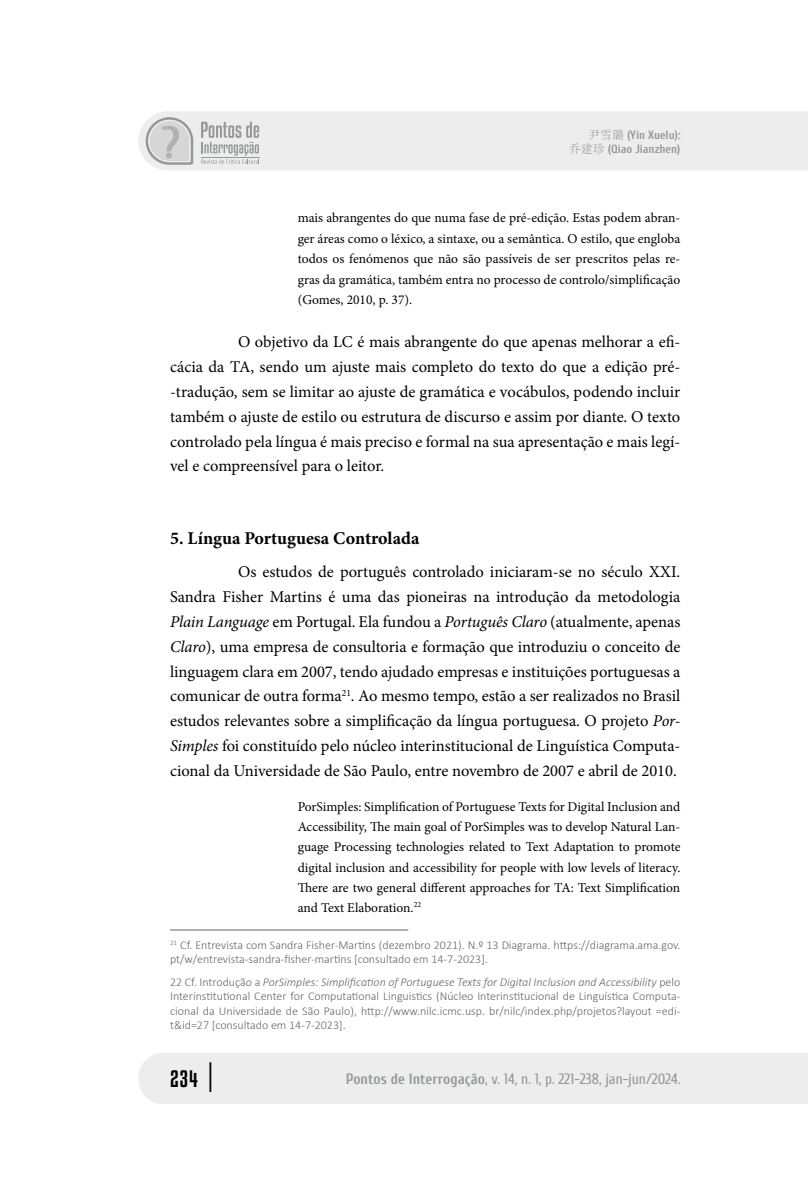
<style>
.page{position:relative;width:808px;height:1178px;background:#fff}
.page>*{position:absolute;margin:0;border:0;box-sizing:border-box;transform-origin:0 0}
.t1{font:21px "Kenyan Coffee Rg";color:#000}
.t2{font:700 18px "Minion Pro";color:#000}
.t3{font:16.5px/24.9px "Minion Pro";color:#000;text-align:justify}
.t4{font:15px "Cuprum";color:#969999}
.t5{font:13.5px/20.1px "Minion Pro";color:#000;text-align:justify}
.t6{font:300 12px/14.4px "Calibri";color:#666}
.t7{font:700 12px/14.4px "Cuprum";color:#969999;text-align:right}
.s1{font-family:"Sim Sun";font-weight:400}
.s2{font-style:italic}
.s3{font-size:26.85px}
.s4{font-weight:700}
</style>
<div class="page">
<div style="left:138px;top:1053px;width:670px;height:51px;background:#ededed"></div>
<div style="left:138px;top:111px;width:670px;height:59px;background:#ededed"></div>
<svg style="left:201px;top:122px;width:59px;height:42px;background:#ced0d0"></svg>
<hr style="left:201px;top:157px;width:58px;height:1px;background:#969999">
<svg style="left:146px;top:117px;width:47px;height:48px;background:#cecece"></svg>
<hr style="left:170px;top:929px;width:238px;height:1px;background:#666">
<p class="t7" style="left:569px;top:127px;width:113px"><span class="s1">尹雪璐</span> (Yin Xuelu):<br><span class="s1">乔建珍</span> (Qiao Jianzhen)</p>
<p class="t5" style="left:298px;top:208px;width:384px">mais abrangentes do que numa fase de pré-edição. Estas podem abran&shy;ger áreas como o léxico, a sintaxe, ou a semântica. O estilo, que engloba todos os fenómenos que não são passíveis de ser prescritos pelas re&shy;gras da gramática, também entra no processo de controlo/simplificação (Gomes, 2010, p. 37).</p>
<p class="t3" style="left:170px;top:329px;width:512px;text-indent:68px">O objetivo da LC é mais abrangente do que apenas melhorar a efi&shy;cácia da TA, sendo um ajuste mais completo do texto do que a edição pré--tradução, sem se limitar ao ajuste de gramática e vocábulos, podendo incluir também o ajuste de estilo ou estrutura de discurso e assim por diante. O texto controlado pela língua é mais preciso e formal na sua apresentação e mais legí&shy;vel e compreensível para o leitor.</p>
<p class="t2" style="left:170px;top:525px;width:251px">5. Língua Portuguesa Controlada</p>
<p class="t3" style="left:170px;top:559px;width:512px;text-indent:68px">Os estudos de português controlado iniciaram-se no século XXI.<br>Sandra Fisher Martins é uma das pioneiras na introdução da metodologia <span class="s2">Plain Language</span> em Portugal. Ela fundou a <span class="s2">Português Claro</span> (atualmente, apenas <span class="s2">Claro</span>), uma empresa de consultoria e formação que introduziu o conceito de linguagem clara em 2007, tendo ajudado empresas e instituições portuguesas a comunicar de outra forma<sup>21</sup>. Ao mesmo tempo, estão a ser realizados no Brasil estudos relevantes sobre a simplificação da língua portuguesa. O projeto <span class="s2">Por-Simples</span> foi constituído pelo núcleo interinstitucional de Linguística Computa&shy;cional da Universidade de São Paulo, entre novembro de 2007 e abril de 2010.</p>
<p class="t5" style="left:298px;top:797px;width:384px">PorSimples: Simplification of Portuguese Texts for Digital Inclusion and Accessibility, The main goal of PorSimples was to develop Natural Lan&shy;guage Processing technologies related to Text Adaptation to promote digital inclusion and accessibility for people with low levels of literacy.<br>There are two general different approaches for TA: Text Simplification and Text Elaboration.<sup>22</sup></p>
<p class="t6" style="left:170px;top:937px;width:512px"><sup>21</sup> Cf. Entrevista com Sandra Fisher-Martins (dezembro 2021). N.º 13 Diagrama. https://diagrama.ama.gov. pt/w/entrevista-sandra-fisher-martins [consultado em 14-7-2023].</p>
<p class="t6" style="left:170px;top:974px;width:512px;text-align:justify">22 Cf. Introdução a <span class="s2">PorSimples: Simplification of Portuguese Texts for Digital Inclusion and Accessibility</span> pelo Interinstitutional Center for Computational Linguistics (Núcleo Interinstitucional de Linguística Computa&shy;cional da Universidade de São Paulo), http://www.nilc.icmc.usp. br/nilc/index.php/projetos?layout =edi&shy;t&amp;id=27 [consultado em 14-7-2023].</p>
<p class="t1" style="left:170px;top:1065px;width:44px">234 <span class="s3">|</span></p>
<p class="t4" style="left:346px;top:1068px;width:336px"><span class="s4">Pontos de Interrogação</span>, v. 14, n. 1, p. 221-238, jan-jun/2024.</p>
</div>
